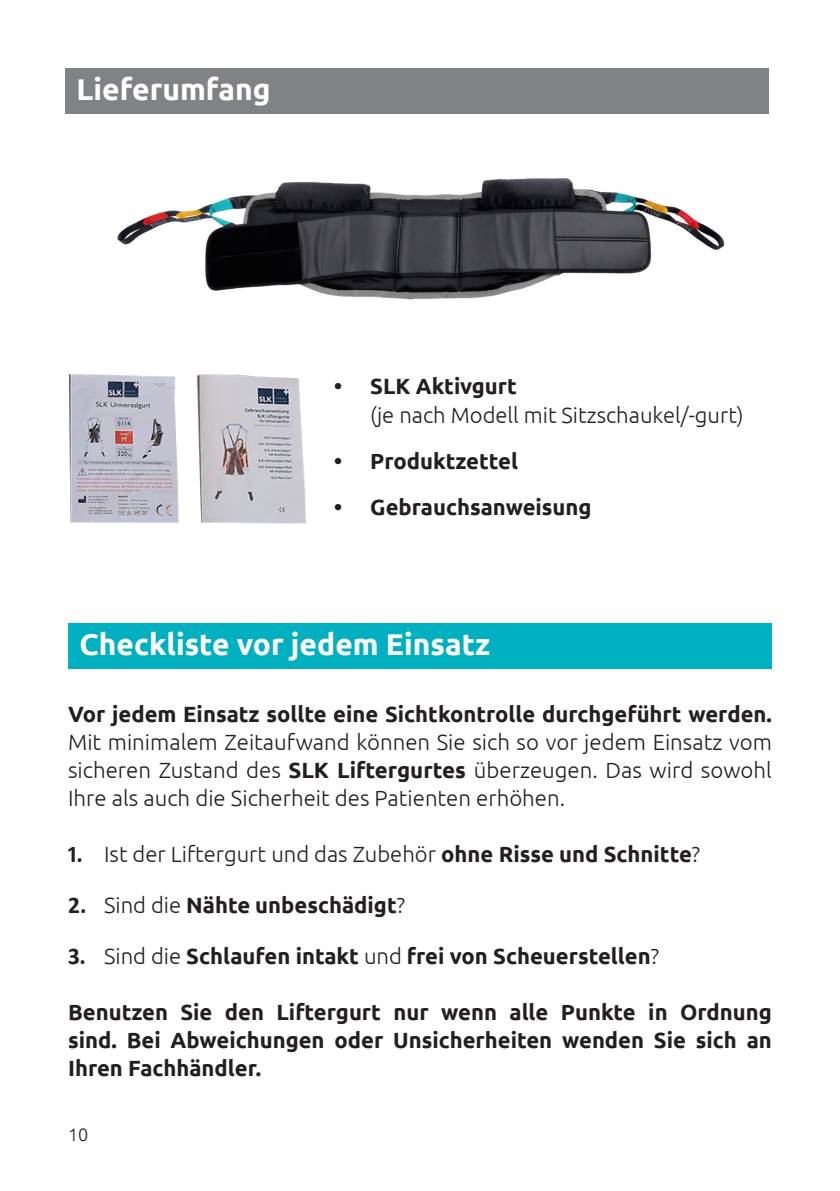
<style>
.page{position:relative;width:840px;height:1191px;background:#fff}
.page>*{position:absolute;margin:0;border:0;box-sizing:border-box;transform-origin:0 0}
.Headline_1{font:700 30px "Ubuntu";color:#fff}
.Headline_1-2{font:300 22px/28px "Ubuntu";color:#231f20}
.Nummerierung{font:700 22px/28px "Ubuntu";color:#231f20;text-align:justify}
.t1{font:300 18px "Ubuntu";color:#231f20}
.s1{font-weight:700}
.s2{font-family:"Calibri";font-weight:700;font-size:24px}
.s3{font-family:"Calibri";font-size:24px}
.s4{font-weight:300}
</style>
<div class="page">
<div style="left:65px;top:68px;width:703px;height:45px;background:#808285"></div>
<div style="left:68px;top:623px;width:703px;height:45px;background:#00b0c0"></div>
<img style="left:117px;top:178px;width:608px;height:122px">
<img style="left:68px;top:373px;width:239px;height:151px">
<p class="Headline_1" style="left:77px;top:71px;width:195px">Lieferumfang</p>
<p class="Headline_1-2" style="left:370px;top:371px;width:375px;line-height:29px;text-indent:-36px"><span class="s1">• SLK Aktivgurt<br></span>(je nach Modell mit Sitzschaukel/-gurt)</p>
<p class="Nummerierung" style="left:334px;top:447px;width:185px">• Produktzettel</p>
<p class="Nummerierung" style="left:334px;top:493px;width:259px">• Gebrauchsanweisung</p>
<p class="Headline_1" style="left:79px;top:626px;width:412px">Checkliste vor jedem Einsatz</p>
<p class="Headline_1-2" style="left:68px;top:699px;width:705px;text-align:justify"><span class="s1">Vor jedem Einsatz sollte eine Sichtkontrolle durchgeführt werden.<br></span>Mit minimalem Zeitaufwand können Sie sich so vor jedem Einsatz vom sicheren Zustand des <span class="s1">SLK Liftergurtes</span> überzeugen. Das wird sowohl Ihre als auch die Sicherheit des Patienten erhöhen.</p>
<p class="Headline_1-2" style="left:68px;top:839px;width:633px"><span class="s2">1.</span> Ist der Liftergurt und das Zubehör <span class="s1">ohne Risse und Schnitte</span>?</p>
<p class="Nummerierung" style="left:68px;top:890px;width:338px"><span class="s3">2.</span> <span class="s4">Sind die</span> Nähte unbeschädigt<span class="s4">?</span></p>
<p class="Nummerierung" style="left:68px;top:941px;width:592px"><span class="s3">3.</span> <span class="s4">Sind die</span> Schlaufen intakt <span class="s4">und</span> frei von Scheuerstellen<span class="s4">?</span></p>
<p class="Nummerierung" style="left:68px;top:997px;width:705px">Benutzen Sie den Liftergurt nur wenn alle Punkte in Ordnung sind. Bei Abweichungen oder Unsicherheiten wenden Sie sich an Ihren Fachhändler.</p>
<p class="t1" style="left:68px;top:1123px;width:22px">10</p>
</div>
